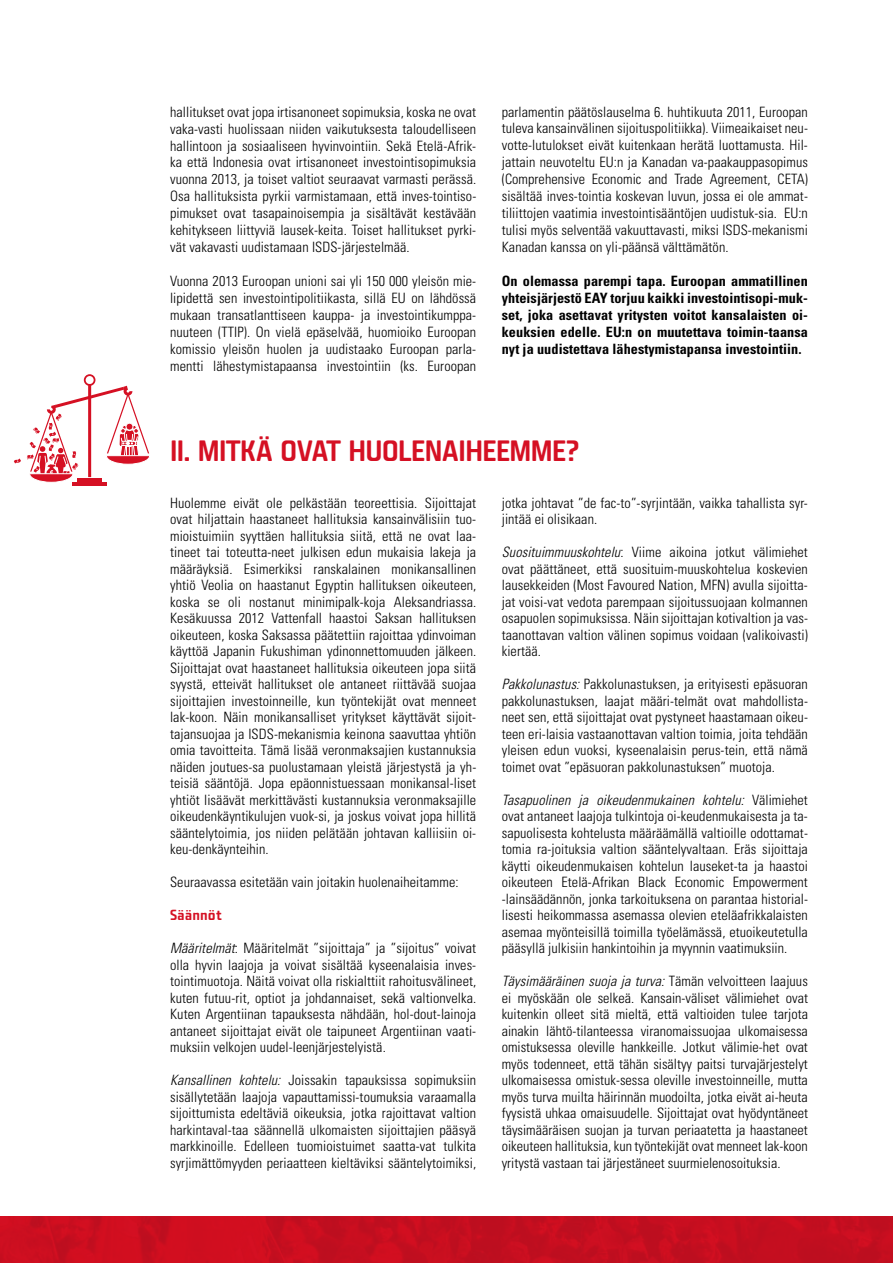
<style>
.page{position:relative;width:893px;height:1263px;background:#fff}
.page>*{position:absolute;margin:0;border:0;box-sizing:border-box;transform-origin:0 0}
.t1{font:28.5px "Fishmonger MS";letter-spacing:-.02em;color:#d51023}
.t2{font:300 condensed 14.25px/16.5px "Univers LT Std";letter-spacing:.005em;color:#000;text-align:justify}
.t3{font:700 condensed 14.25px/17px "Univers LT Std";letter-spacing:.005em;color:#000;text-align:justify}
.t4{font:14.25px "Fishmonger MS";letter-spacing:.005em;color:#d51023}
.s1{font-style:italic}
</style>
<div class="page">
<div style="left:0;top:1216px;width:893px;height:47px;background:#c60e1f"></div>
<hr style="left:892px;top:1216px;width:1px;height:47px;background:#d51023">
<svg style="left:14px;top:458px;width:7px;height:6px"></svg>
<hr style="left:72px;top:482px;width:35px;height:3px;background:#d51023">
<svg style="left:27px;top:374px;width:123px;height:109px"></svg>
<p class="t2" style="left:170px;top:103px;width:308px;line-height:17px">hallitukset ovat jopa irtisanoneet sopimuksia, koska ne ovat vaka-vasti huolissaan niiden vaikutuksesta taloudelliseen hallintoon ja sosiaaliseen hyvinvointiin. Sekä Etelä-Afrik&shy;ka että Indonesia ovat irtisanoneet investointisopimuksia vuonna 2013, ja toiset valtiot seuraavat varmasti perässä.<br>Osa hallituksista pyrkii varmistamaan, että inves-tointiso&shy;pimukset ovat tasapainoisempia ja sisältävät kestävään kehitykseen liittyviä lausek-keita. Toiset hallitukset pyrki&shy;vät vakavasti uudistamaan ISDS-järjestelmää.</p>
<p class="t2" style="left:170px;top:273px;width:308px;line-height:17px">Vuonna 2013 Euroopan unioni sai yli 150 000 yleisön mie&shy;lipidettä sen investointipolitiikasta, sillä EU on lähdössä mukaan transatlanttiseen kauppa- ja investointikumppa&shy;nuuteen (TTIP). On vielä epäselvää, huomioiko Euroopan komissio yleisön huolen ja uudistaako Euroopan parla&shy;mentti lähestymistapaansa investointiin (ks. Euroopan</p>
<p class="t2" style="left:502px;top:103px;width:308px;line-height:17px">parlamentin päätöslauselma 6. huhtikuuta 2011, Euroopan tuleva kansainvälinen sijoituspolitiikka). Viimeaikaiset neu&shy;votte-lutulokset eivät kuitenkaan herätä luottamusta. Hil&shy;jattain neuvoteltu EU:n ja Kanadan va-paakauppasopimus (Comprehensive Economic and Trade Agreement, CETA) sisältää inves-tointia koskevan luvun, jossa ei ole ammat&shy;tiliittojen vaatimia investointisääntöjen uudistuk-sia. EU:n tulisi myös selventää vakuuttavasti, miksi ISDS-mekanismi Kanadan kanssa on yli-päänsä välttämätön.</p>
<p class="t3" style="left:502px;top:272px;width:308px">On olemassa parempi tapa. Euroopan ammatillinen yhteisjärjestö EAY torjuu kaikki investointisopi-muk&shy;set, joka asettavat yritysten voitot kansalaisten oi&shy;keuksien edelle. EU:n on muutettava toimin-taansa nyt ja uudistettava lähestymistapansa investointiin.</p>
<h1 class="t1" style="left:170px;top:431px;width:412px">II. MITKÄ OVAT HUOLENAIHEEMME?</h1>
<p class="t2" style="left:170px;top:494px;width:308px">Huolemme eivät ole pelkästään teoreettisia. Sijoittajat ovat hiljattain haastaneet hallituksia kansainvälisiin tuo&shy;mioistuimiin syyttäen hallituksia siitä, että ne ovat laa&shy;tineet tai toteutta-neet julkisen edun mukaisia lakeja ja määräyksiä. Esimerkiksi ranskalainen monikansallinen yhtiö Veolia on haastanut Egyptin hallituksen oikeuteen, koska se oli nostanut minimipalk-koja Aleksandriassa.<br>Kesäkuussa 2012 Vattenfall haastoi Saksan hallituksen oikeuteen, koska Saksassa päätettiin rajoittaa ydinvoiman käyttöä Japanin Fukushiman ydinonnettomuuden jälkeen.<br>Sijoittajat ovat haastaneet hallituksia oikeuteen jopa siitä syystä, etteivät hallitukset ole antaneet riittävää suojaa sijoittajien investoinneille, kun työntekijät ovat menneet lak-koon. Näin monikansalliset yritykset käyttävät sijoit&shy;tajansuojaa ja ISDS-mekanismia keinona saavuttaa yhtiön omia tavoitteita. Tämä lisää veronmaksajien kustannuksia näiden joutues-sa puolustamaan yleistä järjestystä ja yh&shy;teisiä sääntöjä. Jopa epäonnistuessaan monikansal-liset yhtiöt lisäävät merkittävästi kustannuksia veronmaksajille oikeudenkäyntikulujen vuok-si, ja joskus voivat jopa hillitä sääntelytoimia, jos niiden pelätään johtavan kalliisiin oi&shy;keu-denkäynteihin.</p>
<p class="t2" style="left:170px;top:874px;width:290px">Seuraavassa esitetään vain joitakin huolenaiheitamme:</p>
<p class="t4" style="left:170px;top:905px;width:53px">Säännöt</p>
<p class="t2" style="left:170px;top:940px;width:308px"><span class="s1">Määritelmät</span>: Määritelmät ”sijoittaja” ja ”sijoitus” voivat olla hyvin laajoja ja voivat sisältää kyseenalaisia inves&shy;tointimuotoja. Näitä voivat olla riskialttiit rahoitusvälineet, kuten futuu-rit, optiot ja johdannaiset, sekä valtionvelka.<br>Kuten Argentiinan tapauksesta nähdään, hol-dout-lainoja antaneet sijoittajat eivät ole taipuneet Argentiinan vaati&shy;muksiin velkojen uudel-leenjärjestelyistä.</p>
<p class="t2" style="left:170px;top:1072px;width:308px"><span class="s1">Kansallinen kohtelu:</span> Joissakin tapauksissa sopimuksiin sisällytetään laajoja vapauttamissi-toumuksia varaamalla sijoittumista edeltäviä oikeuksia, jotka rajoittavat valtion harkintaval-taa säännellä ulkomaisten sijoittajien pääsyä markkinoille. Edelleen tuomioistuimet saatta-vat tulkita syrjimättömyyden periaatteen kieltäviksi sääntelytoimiksi,</p>
<p class="t2" style="left:502px;top:494px;width:308px">jotka johtavat ”de fac-to”-syrjintään, vaikka tahallista syr&shy;jintää ei olisikaan.</p>
<p class="t2" style="left:502px;top:544px;width:308px"><span class="s1">Suosituimmuuskohtelu</span>: Viime aikoina jotkut välimiehet ovat päättäneet, että suosituim-muuskohtelua koskevien lausekkeiden (Most Favoured Nation, MFN) avulla sijoitta&shy;jat voisi-vat vedota parempaan sijoitussuojaan kolmannen osapuolen sopimuksissa. Näin sijoittajan kotivaltion ja vas&shy;taanottavan valtion välinen sopimus voidaan (valikoivasti) kiertää.</p>
<p class="t2" style="left:502px;top:676px;width:308px"><span class="s1">Pakkolunastus:</span> Pakkolunastuksen, ja erityisesti epäsuoran pakkolunastuksen, laajat määri-telmät ovat mahdollista&shy;neet sen, että sijoittajat ovat pystyneet haastamaan oikeu&shy;teen eri-laisia vastaanottavan valtion toimia, joita tehdään yleisen edun vuoksi, kyseenalaisin perus-tein, että nämä toimet ovat ”epäsuoran pakkolunastuksen” muotoja.</p>
<p class="t2" style="left:502px;top:791px;width:308px"><span class="s1">Tasapuolinen ja oikeudenmukainen kohtelu:</span> Välimiehet ovat antaneet laajoja tulkintoja oi-keudenmukaisesta ja ta&shy;sapuolisesta kohtelusta määräämällä valtioille odottamat&shy;tomia ra-joituksia valtion sääntelyvaltaan. Eräs sijoittaja käytti oikeudenmukaisen kohtelun lauseket-ta ja haastoi oikeuteen Etelä-Afrikan Black Economic Empowerment -lainsäädännön, jonka tarkoituksena on parantaa historial&shy;lisesti heikommassa asemassa olevien eteläafrikkalaisten asemaa myönteisillä toimilla työelämässä, etuoikeutetulla pääsyllä julkisiin hankintoihin ja myynnin vaatimuksiin.</p>
<p class="t2" style="left:502px;top:973px;width:308px"><span class="s1">Täysimääräinen suoja ja turva:</span> Tämän velvoitteen laajuus ei myöskään ole selkeä. Kansain-väliset välimiehet ovat kuitenkin olleet sitä mieltä, että valtioiden tulee tarjota ainakin lähtö-tilanteessa viranomaissuojaa ulkomaisessa omistuksessa oleville hankkeille. Jotkut välimie-het ovat myös todenneet, että tähän sisältyy paitsi turvajärjestelyt ulkomaisessa omistuk-sessa oleville investoinneille, mutta myös turva muilta häirinnän muodoilta, jotka eivät ai-heuta fyysistä uhkaa omaisuudelle. Sijoittajat ovat hyödyntäneet täysimääräisen suojan ja turvan periaatetta ja haastaneet oikeuteen hallituksia, kun työntekijät ovat menneet lak-koon yritystä vastaan tai järjestäneet suurmielenosoituksia.</p>
</div>
